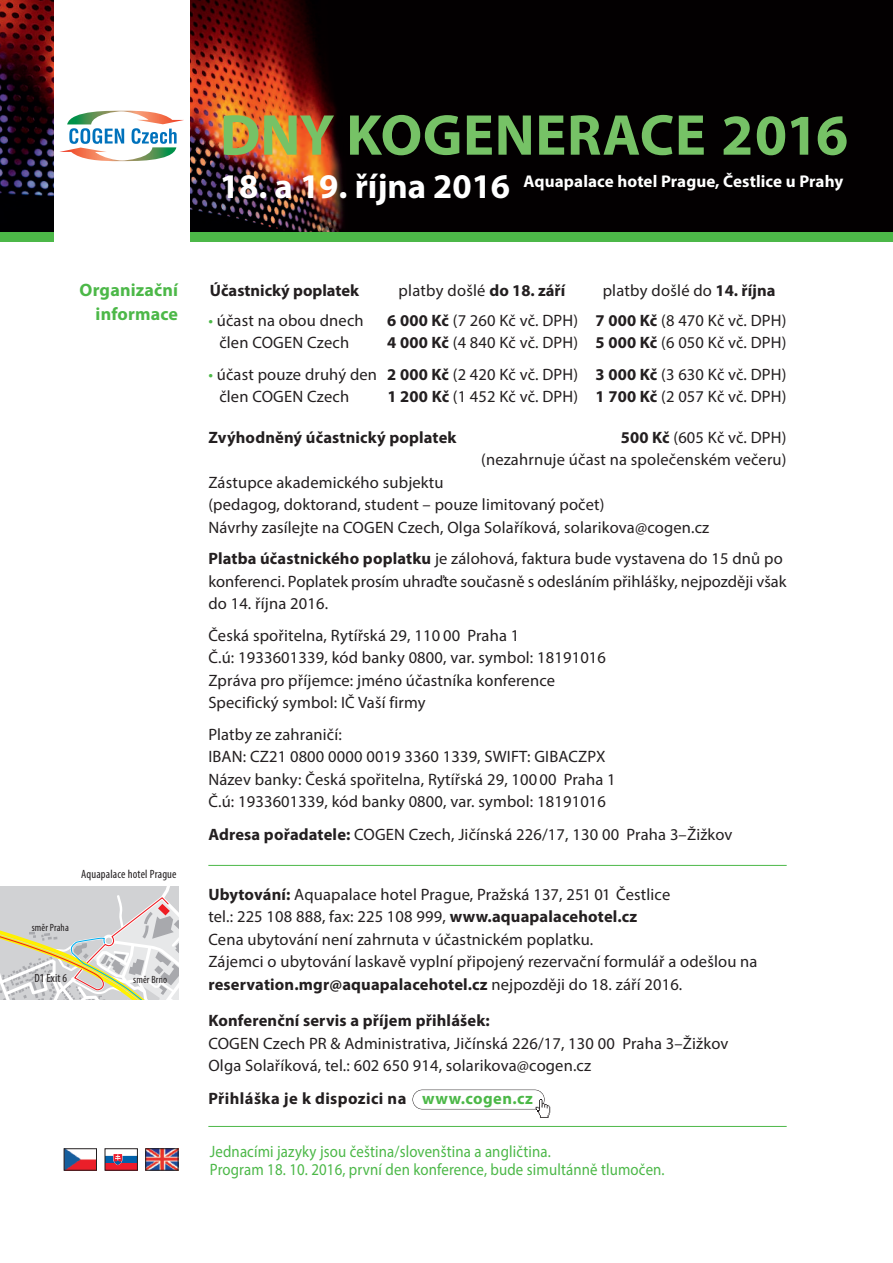
<style>
.page{position:relative;width:893px;height:1263px;background:#fff}
.page>*{position:absolute;margin:0;border:0;box-sizing:border-box;transform-origin:0 0}
.t1{font:700 58.05px "Myriad Pro";letter-spacing:.01em;color:#76c266}
.t2{font:700 18px/24px "Myriad Pro";letter-spacing:.01em;color:#4cb848;text-align:right}
.t3{font:700 16.95px "Myriad Pro";letter-spacing:.005em;color:#fff}
.t4{font:16.5px/22.5px "Myriad Pro";letter-spacing:.01em;color:#231f20}
.t5{font:700 16.5px "Myriad Pro";letter-spacing:.01em;color:#231f20}
.t6{font:16.5px/18px "Myriad Pro";letter-spacing:.01em;color:#4cb848;scale:.9 1}
.t7{font:condensed 12px "Myriad Pro";letter-spacing:.015em;color:#231f20}
.t8{font:condensed 10.5px "Myriad Pro";letter-spacing:.01em;color:#231f20}
.s1{font-size:34.8px}
.s2{font-weight:700}
.s3{color:#4cb848}
</style>
<div class="page">
<svg style="left:0;top:886px;width:178px;height:113px;background:#d7d4cc"></svg>
<div style="left:105px;top:1163px;width:32px;height:7px;background:#ee1b2c"></div>
<svg style="left:107px;top:1154px;width:29px;height:11px"></svg>
<div style="left:105px;top:1148px;width:33px;height:22px;border:1px solid #231f20"></div>
<img style="left:66px;top:1150px;width:29px;height:18px">
<div style="left:64px;top:1148px;width:33px;height:22px;border:1px solid #231f20"></div>
<img style="left:148px;top:1150px;width:28px;height:18px">
<div style="left:146px;top:1148px;width:32px;height:22px;border:1px solid #231f20"></div>
<hr style="left:208px;top:865px;width:579px;height:1px;background:#4cb848">
<hr style="left:208px;top:1126px;width:579px;height:1px;background:#4cb848">
<div style="left:412px;top:1089px;width:133px;height:20px;border:1px solid #231f20;border-radius:10px"></div>
<svg style="left:536px;top:1099px;width:14px;height:19px"></svg>
<img style="left:0;top:0;width:893px;height:232px">
<div style="left:0;top:232px;width:893px;height:10px;background:#4cb848"></div>
<div style="left:54px;top:0;width:135px;height:259px;background:#fff"></div>
<svg style="left:67px;top:110px;width:110px;height:52px"></svg>
<h1 class="t1" style="left:220px;top:113px;width:630px">DNY KOGENERACE 2016</h1>
<p class="t3" style="left:220px;top:175px;width:625px"><span class="s1">18. a 19. října 2016</span> Aquapalace hotel Prague, Čestlice u Prahy</p>
<p class="t2" style="left:80px;top:279px;width:100px">Organizační informace</p>
<p class="t7" style="left:81px;top:870px;width:97px">Aquapalace hotel Prague</p>
<p class="t8" style="left:32px;top:924px;width:39px">směr Praha</p>
<p class="t7" style="left:34px;top:974px;width:34px">D1 Exit 6</p>
<p class="t8" style="left:133px;top:976px;width:35px">směr Brno</p>
<p class="t5" style="left:210px;top:284px;width:151px">Účastnický poplatek</p>
<p class="t4" style="left:399px;top:281px;width:168px">platby došlé <span class="s2">do 18. září</span></p>
<p class="t4" style="left:603px;top:281px;width:174px">platby došlé do <span class="s2">14. října</span></p>
<p class="t4" style="left:208px;top:310px;width:157px"><span class="s3">•</span> účast na obou dnech</p>
<p class="t4" style="left:387px;top:310px;width:401px"><span class="s2">6 000 Kč</span> (7 260 Kč vč. DPH) <span class="s2">7 000 Kč</span> (8 470 Kč vč. DPH)</p>
<p class="t4" style="left:219px;top:333px;width:131px">člen COGEN Czech</p>
<p class="t4" style="left:387px;top:333px;width:401px"><span class="s2">4 000 Kč</span> (4 840 Kč vč. DPH) <span class="s2">5 000 Kč</span> (6 050 Kč vč. DPH)</p>
<p class="t4" style="left:219px;top:364px;width:569px;text-indent:-11px"><span class="s3">•</span> účast pouze druhý den <span class="s2">2 000 Kč</span> (2 420 Kč vč. DPH) <span class="s2">3 000 Kč</span> (3 630 Kč vč. DPH) člen COGEN Czech</p>
<p class="t4" style="left:387px;top:387px;width:401px"><span class="s2">1 200 Kč</span> (1 452 Kč vč. DPH) <span class="s2">1 700 Kč</span> (2 057 Kč vč. DPH)</p>
<p class="t5" style="left:208px;top:431px;width:250px">Zvýhodněný účastnický poplatek</p>
<p class="t4" style="left:481px;top:427px;width:307px;text-align:right"><span class="s2">500 Kč</span> (605 Kč vč. DPH)<br>(nezahrnuje účast na společenském večeru)</p>
<p class="t4" style="left:208px;top:472px;width:502px">Zástupce akademického subjektu<br>(pedagog, doktorand, student – pouze limitovaný počet)<br>Návrhy zasílejte na COGEN Czech, Olga Solaříková, solarikova@cogen.cz</p>
<p class="t4" style="left:208px;top:549px;width:580px"><span class="s2">Platba účastnického poplatku</span> je zálohová, faktura bude vystavena do 15 dnů po konferenci. Poplatek prosím uhraďte současně s odesláním přihlášky, nejpozději však do 14. října 2016.</p>
<p class="t4" style="left:208px;top:625px;width:399px">Česká spořitelna, Rytířská 29, 110 00 Praha 1<br>Č.ú: 1933601339, kód banky 0800, var. symbol: 18191016<br>Zpráva pro příjemce: jméno účastníka konference Specifický symbol: IČ Vaší firmy</p>
<p class="t4" style="left:208px;top:724px;width:409px">Platby ze zahraničí:<br>IBAN: CZ21 0800 0000 0019 3360 1339, SWIFT: GIBACZPX Název banky: Česká spořitelna, Rytířská 29, 100 00 Praha 1<br>Č.ú: 1933601339, kód banky 0800, var. symbol: 18191016</p>
<p class="t4" style="left:208px;top:824px;width:526px"><span class="s2">Adresa pořadatele:</span> COGEN Czech, Jičínská 226/17, 130 00 Praha 3–Žižkov</p>
<p class="t4" style="left:208px;top:884px;width:551px"><span class="s2">Ubytování:</span> Aquapalace hotel Prague, Pražská 137, 251 01 Čestlice<br>tel.: 225 108 888, fax: 225 108 999, <span class="s2">www.aquapalacehotel.cz<br></span>Cena ubytování není zahrnuta v účastnickém poplatku.<br>Zájemci o ubytování laskavě vyplní připojený rezervační formulář a odešlou na <span class="s2">reservation.mgr@aquapalacehotel.cz</span> nejpozději do 18. září 2016.</p>
<p class="t5" style="left:208px;top:1015px;width:283px">Konferenční servis a příjem přihlášek:</p>
<p class="t4" style="left:208px;top:1033px;width:521px">COGEN Czech PR &amp; Administrativa, Jičínská 226/17, 130 00 Praha 3–Žižkov<br>Olga Solaříková, tel.: 602 650 914, solarikova@cogen.cz</p>
<p class="t5" style="left:208px;top:1092px;width:326px">Přihláška je k dispozici na <span class="s3">www.cogen.cz</span></p>
<p class="t6" style="left:210px;top:1144px;width:507px">Jednacími jazyky jsou čeština/slovenština a angličtina.<br>Program 18. 10. 2016, první den konference, bude simultánně tlumočen.</p>
</div>
